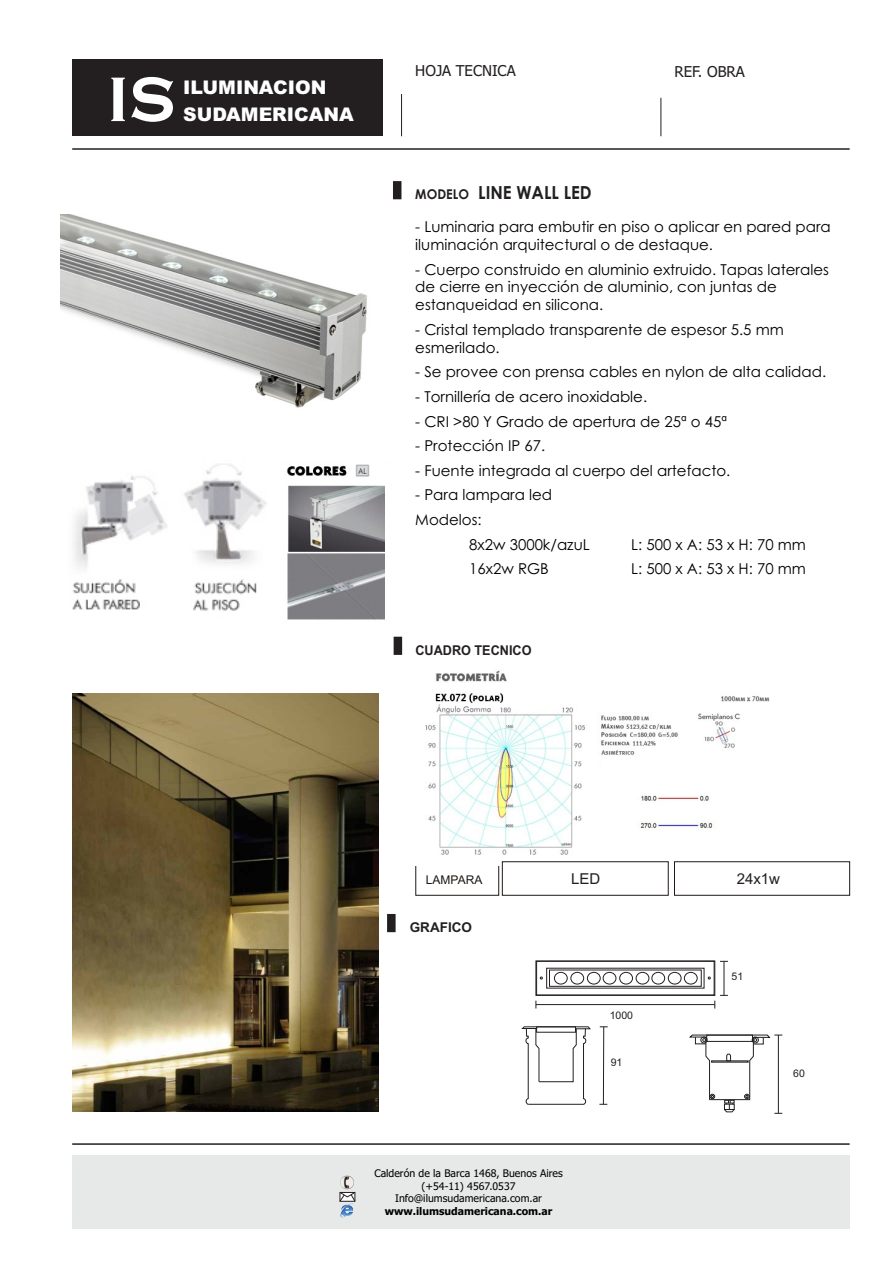
<style>
.page{position:relative;width:893px;height:1263px;background:#fff}
.page>*{position:absolute;margin:0;border:0;box-sizing:border-box;transform-origin:0 0}
.t1{font:700 65.1px "Copperplate Gothic";color:#fff}
.t2{font:900 18.9px "Arial";color:#fff}
.t3{font:700 18px "Century Gothic";color:#231f20;scale:.94 1}
.t4{font:15px/17.9px "Century Gothic";color:#000}
.t5{font:15px "Tahoma";color:#231f20}
.t6{font:15px "Arial";color:#231f20}
.t7{font:700 13.5px "Arial";color:#231f20;scale:.94 1}
.t8{font:700 13.5px "Arial";color:#231f20}
.t9{font:700 13.5px "Century Gothic";color:#231f20;scale:.94 1}
.t10{font:12px "Arial";color:#1f1a17}
.t11{font:10.5px/12.6px "Tahoma";color:#000;text-align:center}
.t12{font:700 10.5px "Tahoma";color:#000}
.t13{font:10.5px "Arial";color:#231f20}
</style>
<div class="page">
<img style="left:72px;top:693px;width:306px;height:419px">
<img style="left:286px;top:464px;width:99px;height:156px">
<img style="left:72px;top:464px;width:195px;height:147px">
<img style="left:60px;top:215px;width:307px;height:193px">
<img style="left:425px;top:670px;width:345px;height:196px">
<div style="left:535px;top:960px;width:180px;height:36px;border:1px solid #231f20"></div>
<div style="left:536px;top:961px;width:179px;height:34px;border:1px solid #231f20"></div>
<div style="left:549px;top:969px;width:153px;height:18px;border:1px solid #231f20"></div>
<div style="left:554px;top:972px;width:14px;height:12px;border:1px solid #231f20;border-radius:50%"></div>
<div style="left:570px;top:972px;width:14px;height:12px;border:1px solid #231f20;border-radius:50%"></div>
<div style="left:587px;top:972px;width:14px;height:12px;border:1px solid #231f20;border-radius:50%"></div>
<div style="left:603px;top:972px;width:13px;height:12px;border:1px solid #231f20;border-radius:50%"></div>
<div style="left:619px;top:972px;width:14px;height:12px;border:1px solid #231f20;border-radius:50%"></div>
<div style="left:636px;top:972px;width:13px;height:12px;border:1px solid #231f20;border-radius:50%"></div>
<div style="left:651px;top:972px;width:14px;height:12px;border:1px solid #231f20;border-radius:50%"></div>
<div style="left:668px;top:972px;width:13px;height:12px;border:1px solid #231f20;border-radius:50%"></div>
<div style="left:684px;top:972px;width:14px;height:12px;border:1px solid #231f20;border-radius:50%"></div>
<svg style="left:521px;top:1026px;width:70px;height:79px"></svg>
<hr style="left:536px;top:1004px;width:179px;height:1px;background:#231f20">
<hr style="left:724px;top:961px;width:1px;height:34px;background:#231f20">
<svg style="left:714px;top:995px;width:14px;height:13px"></svg>
<hr style="left:603px;top:1027px;width:1px;height:77px;background:#231f20">
<svg style="left:689px;top:1034px;width:93px;height:80px"></svg>
<hr style="left:72px;top:148px;width:778px;height:2px;background:#231f20">
<hr style="left:401px;top:94px;width:1px;height:42px;background:#231f20">
<hr style="left:661px;top:98px;width:1px;height:38px;background:#231f20">
<div style="left:72px;top:1155px;width:778px;height:74px;background:#e7e8e8"></div>
<hr style="left:72px;top:1143px;width:778px;height:2px;background:#231f20">
<svg style="left:339px;top:1192px;width:16px;height:10px"></svg>
<img style="left:340px;top:1203px;width:14px;height:14px">
<img style="left:340px;top:1176px;width:14px;height:13px">
<div style="left:394px;top:637px;width:8px;height:18px;background:#231f20"></div>
<div style="left:387px;top:914px;width:9px;height:18px;background:#231f20"></div>
<div style="left:502px;top:861px;width:166px;height:34px;border:1px solid #1f1a17"></div>
<div style="left:393px;top:181px;width:8px;height:18px;background:#231f20"></div>
<div style="left:72px;top:60px;width:311px;height:76px;background:#231f20"></div>
<div style="left:674px;top:861px;width:176px;height:34px;border:1px solid #1f1a17"></div>
<h1 class="t1" style="left:107px;top:61px;width:70px">IS</h1>
<p class="t2" style="left:183px;top:81px;width:145px">ILUMINACION</p>
<p class="t2" style="left:183px;top:107px;width:172px">SUDAMERICANA</p>
<p class="t5" style="left:415px;top:65px;width:102px">HOJA TECNICA</p>
<p class="t5" style="left:674px;top:65px;width:72px">REF. OBRA</p>
<p class="t9" style="left:415px;top:189px;width:59px">MODELO</p>
<p class="t3" style="left:478px;top:186px;width:122px">LINE WALL LED</p>
<p class="t4" style="left:415px;top:219px;width:417px">- Luminaria para embutir en piso o aplicar en pared para iluminación arquitectural o de destaque.</p>
<p class="t4" style="left:415px;top:262px;width:415px">- Cuerpo construido en aluminio extruido. Tapas laterales de cierre en inyección de aluminio, con juntas de estanqueidad en silicona.</p>
<p class="t4" style="left:415px;top:322px;width:370px">- Cristal templado transparente de espesor 5.5 mm esmerilado.</p>
<p class="t4" style="left:415px;top:364px;width:412px">- Se provee con prensa cables en nylon de alta calidad.</p>
<p class="t4" style="left:415px;top:389px;width:233px">- Tornillería de acero inoxidable.</p>
<p class="t4" style="left:415px;top:414px;width:313px">- CRI &gt;80 Y Grado de apertura de 25ª o 45ª</p>
<p class="t4" style="left:415px;top:438px;width:131px">- Protección IP 67.</p>
<p class="t4" style="left:415px;top:463px;width:317px">- Fuente integrada al cuerpo del artefacto.</p>
<p class="t4" style="left:415px;top:484px;width:138px;line-height:24.6px">- Para lampara led<br>Modelos:</p>
<p class="t4" style="left:469px;top:536px;width:122px">8x2w 3000k/azuL</p>
<p class="t4" style="left:631px;top:536px;width:176px">L: 500 x A: 53 x H: 70 mm</p>
<p class="t4" style="left:469px;top:561px;width:81px">16x2w RGB</p>
<p class="t4" style="left:631px;top:561px;width:176px">L: 500 x A: 53 x H: 70 mm</p>
<p class="t7" style="left:415px;top:645px;width:125px">CUADRO TECNICO</p>
<p class="t10" style="left:426px;top:875px;width:58px">LAMPARA</p>
<p class="t8" style="left:410px;top:922px;width:64px">GRAFICO</p>
<p class="t6" style="left:571px;top:873px;width:31px">LED</p>
<p class="t6" style="left:737px;top:873px;width:45px">24x1w</p>
<p class="t13" style="left:610px;top:1011px;width:25px">1000</p>
<p class="t13" style="left:611px;top:1059px;width:13px">91</p>
<p class="t13" style="left:732px;top:972px;width:13px">51</p>
<p class="t13" style="left:793px;top:1069px;width:13px">60</p>
<p class="t11" style="left:374px;top:1168px;width:190px">Calderón de la Barca 1468, Buenos Aires (+54-11) 4567.0537<br>Info@ilumsudamericana.com.ar</p>
<p class="t12" style="left:385px;top:1207px;width:169px">www.ilumsudamericana.com.ar</p>
</div>
